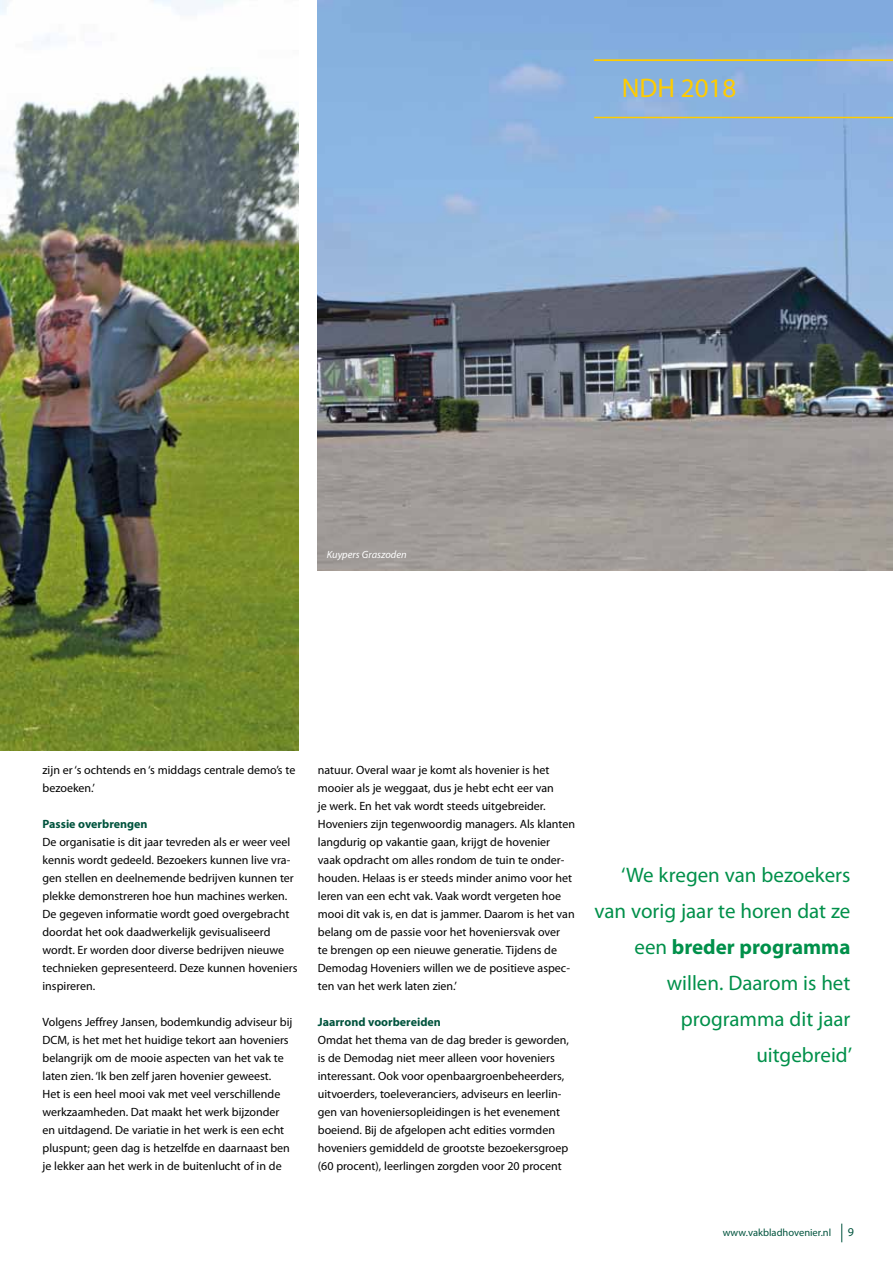
<style>
.page{position:relative;width:893px;height:1263px;background:#fff}
.page>*{position:absolute;margin:0;border:0;box-sizing:border-box;transform-origin:0 0}
.t1{font:27px "Myriad Pro";color:#fc0}
.t2{font:21px/36px "Myriad Pro";color:#00904a;text-align:right}
.t3{font:12px/18px "Myriad Pro";color:#000}
.t4{font:700 12px "Myriad Pro";color:#00533d}
.t5{font:12px "Myriad Pro";color:#00533d}
.t6{font:10.5px "Myriad Pro";color:#00533d}
.t7{font:italic 10.5px "Myriad Pro";color:#fff}
.s1{font-weight:700}
</style>
<div class="page">
<svg style="left:841px;top:1223px;width:1px;height:19px"></svg>
<img style="left:0;top:0;width:298px;height:750px">
<img style="left:318px;top:0;width:575px;height:570px">
<hr style="left:594px;top:117px;width:299px;height:1px;background:#fc0">
<hr style="left:594px;top:60px;width:299px;height:1px;background:#fc0">
<h1 class="t1" style="left:622px;top:71px;width:116px">NDH 2018</h1>
<p class="t7" style="left:327px;top:548px;width:81px">Kuypers Graszoden</p>
<p class="t3" style="left:43px;top:761px;width:254px">zijn er ‘s ochtends en ‘s middags centrale demo’s te bezoeken.’</p>
<p class="t4" style="left:43px;top:816px;width:107px">Passie overbrengen</p>
<p class="t3" style="left:43px;top:833px;width:256px">De organisatie is dit jaar tevreden als er weer veel kennis wordt gedeeld. Bezoekers kunnen live vra&shy;gen stellen en deelnemende bedrijven kunnen ter plekke demonstreren hoe hun machines werken.<br>De gegeven informatie wordt goed overgebracht doordat het ook daadwerkelijk gevisualiseerd wordt. Er worden door diverse bedrijven nieuwe technieken gepresenteerd. Deze kunnen hoveniers inspireren.</p>
<p class="t3" style="left:43px;top:1013px;width:251px">Volgens Jeffrey Jansen, bodemkundig adviseur bij DCM, is het met het huidige tekort aan hoveniers belangrijk om de mooie aspecten van het vak te laten zien. ‘Ik ben zelf jaren hovenier geweest.<br>Het is een heel mooi vak met veel verschillende werkzaamheden. Dat maakt het werk bijzonder en uitdagend. De variatie in het werk is een echt pluspunt; geen dag is hetzelfde en daarnaast ben je lekker aan het werk in de buitenlucht of in de</p>
<p class="t3" style="left:318px;top:761px;width:259px">natuur. Overal waar je komt als hovenier is het mooier als je weggaat, dus je hebt echt eer van<br>je werk. En het vak wordt steeds uitgebreider.<br>Hoveniers zijn tegenwoordig managers. Als klanten langdurig op vakantie gaan, krijgt de hovenier vaak opdracht om alles rondom de tuin te onder&shy;houden. Helaas is er steeds minder animo voor het leren van een echt vak. Vaak wordt vergeten hoe mooi dit vak is, en dat is jammer. Daarom is het van belang om de passie voor het hoveniersvak over<br>te brengen op een nieuwe generatie. Tijdens de Demodag Hoveniers willen we de positieve aspec&shy;ten van het werk laten zien.’</p>
<p class="t4" style="left:318px;top:1014px;width:125px">Jaarrond voorbereiden</p>
<p class="t3" style="left:318px;top:1031px;width:253px">Omdat het thema van de dag breder is geworden, is de Demodag niet meer alleen voor hoveniers interessant. Ook voor openbaargroenbeheerders, uitvoerders, toeleveranciers, adviseurs en leerlin&shy;gen van hoveniersopleidingen is het evenement boeiend. Bij de afgelopen acht edities vormden hoveniers gemiddeld de grootste bezoekersgroep (60 procent), leerlingen zorgden voor 20 procent</p>
<h2 class="t2" style="left:594px;top:857px;width:259px">‘We kregen van bezoekers van vorig jaar te horen dat ze een <span class="s1">breder programma </span>willen. Daarom is het programma dit jaar uitgebreid’</h2>
<p class="t6" style="left:723px;top:1226px;width:110px">www.vakbladhovenier.nl</p>
<p class="t5" style="left:848px;top:1224px;width:8px">9</p>
</div>
